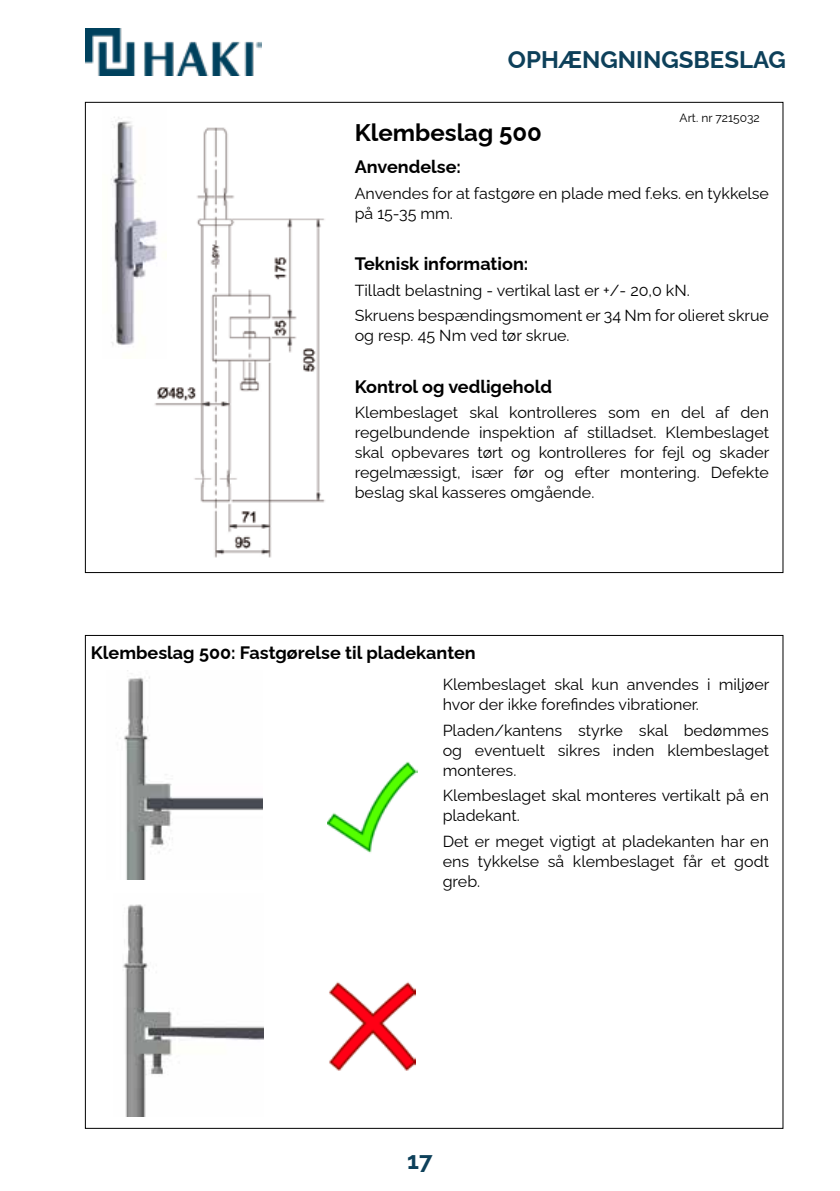
<style>
.page{position:relative;width:840px;height:1191px;background:#fff}
.page>*{position:absolute;margin:0;border:0;box-sizing:border-box;transform-origin:0 0}
.t1{font:700 24px "Raleway";color:#0d405a}
.t2{font:700 24px "Raleway";color:#000}
.t3{font:700 18px "Raleway";color:#000}
.t4{font:16px/20px "Raleway";color:#000}
.t5{font:12px "Raleway";color:#000}
</style>
<div class="page">
<img style="left:85px;top:28px;width:176px;height:48px">
<img style="left:111px;top:117px;width:35px;height:228px">
<img style="left:124px;top:670px;width:138px;height:209px">
<img style="left:123px;top:904px;width:140px;height:212px">
<img style="left:327px;top:761px;width:90px;height:92px">
<img style="left:329px;top:982px;width:87px;height:89px">
<img style="left:146px;top:127px;width:179px;height:431px">
<h1 class="t1" style="left:507px;top:40px;width:279px">OPHÆNGNINGSBESLAG</h1>
<p class="t5" style="left:679px;top:108px;width:82px">Art. nr 7215032</p>
<h1 class="t2" style="left:354px;top:113px;width:188px">Klembeslag 500</h1>
<p class="t3" style="left:354px;top:152px;width:108px">Anvendelse:</p>
<p class="t4" style="left:354px;top:181px;width:415px">Anvendes for at fastgøre en plade med f.eks. en tykkelse på 15-35 mm.</p>
<p class="t3" style="left:354px;top:249px;width:175px">Teknisk information:</p>
<p class="t4" style="left:354px;top:275px;width:415px;line-height:25.6px">Tilladt belastning - vertikal last er +/- 20,0 kN.<br>Skruens bespændingsmoment er 34 Nm for olieret skrue</p>
<p class="t4" style="left:354px;top:324px;width:216px">og resp. 45 Nm ved tør skrue.</p>
<p class="t3" style="left:354px;top:372px;width:199px">Kontrol og vedligehold</p>
<p class="t4" style="left:354px;top:401px;width:416px;text-align:justify">Klembeslaget skal kontrolleres som en del af den regelbundende inspektion af stilladset. Klembeslaget skal opbevares tørt og kontrolleres for fejl og skader regelmæssigt, især før og efter montering. Defekte beslag skal kasseres omgående.</p>
<p class="t3" style="left:91px;top:638px;width:386px">Klembeslag 500: Fastgørelse til pladekanten</p>
<p class="t4" style="left:442px;top:672px;width:328px">Klembeslaget skal kun anvendes i miljøer hvor der ikke forefindes vibrationer.</p>
<p class="t4" style="left:442px;top:718px;width:327px;text-align:justify">Pladen/kantens styrke skal bedømmes og eventuelt sikres inden klembeslaget monteres.</p>
<p class="t4" style="left:442px;top:784px;width:327px">Klembeslaget skal monteres vertikalt på en pladekant.</p>
<p class="t4" style="left:442px;top:829px;width:327px;text-align:justify">Det er meget vigtigt at pladekanten har en ens tykkelse så klembeslaget får et godt greb.</p>
<h1 class="t1" style="left:407px;top:1141px;width:27px">17</h1>
</div>
